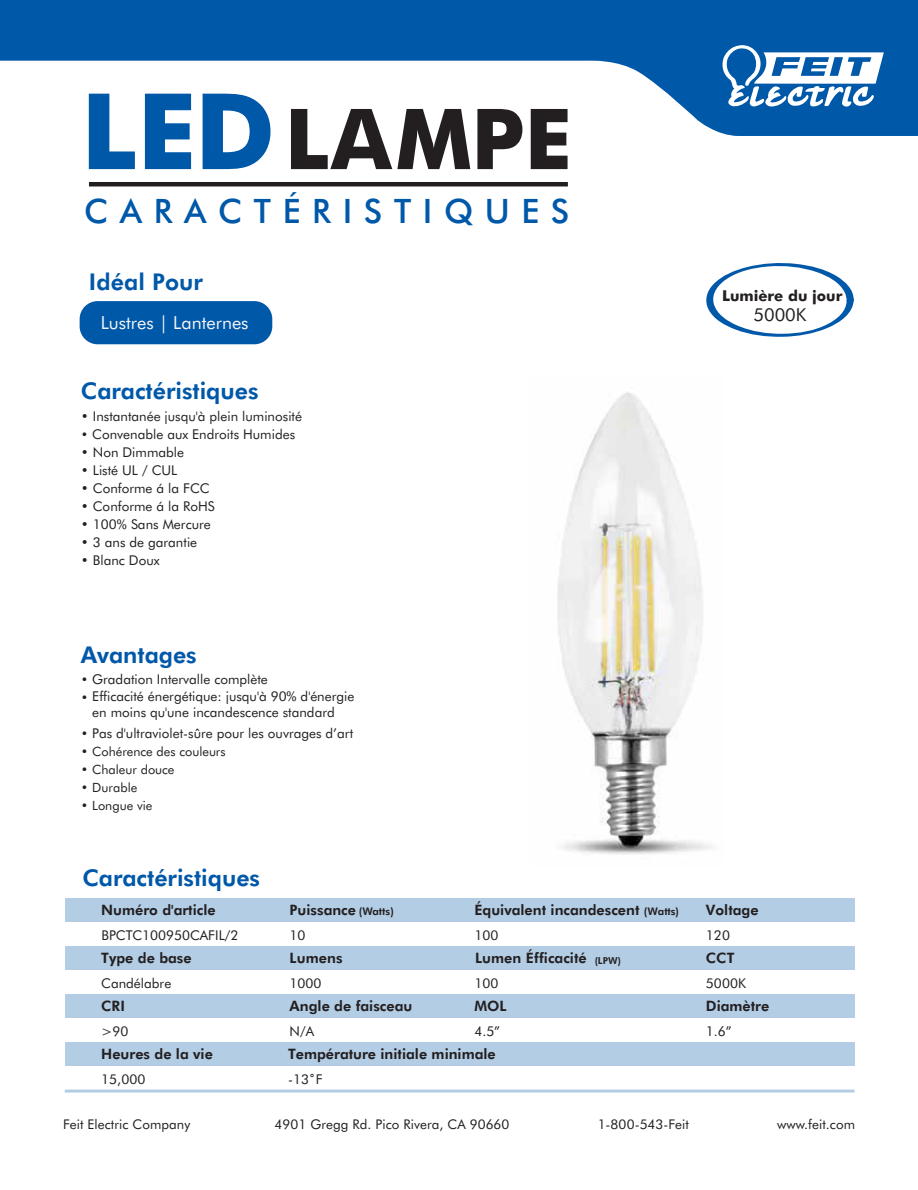
<style>
.page{position:relative;width:918px;height:1190px;background:#fff}
.page>*{position:absolute;margin:0;border:0;box-sizing:border-box;transform-origin:0 0}
.t1{font:700 84px "Futura BT";letter-spacing:.01em;color:#231f20}
.t2{font:500 33.6px "Futura BT";letter-spacing:.345em;color:#0058a9}
.t3{font:800 23.1px "Futura BT";color:#0058a9}
.t4{font:18px "Futura BT";color:#f5f5f5}
.t5{font:17.85px "Futura BT";letter-spacing:-.005em;color:#231f20}
.t6{font:700 15px "Futura BT";letter-spacing:-.005em;color:#231f20}
.t7{font:800 14.4px "Futura BT";color:#231f20}
.t8{font:13.5px "Futura BT";color:#231f20}
.t9{font:13.35px "Futura BT";letter-spacing:.005em;color:#231f20}
.t10{font:12.75px "Futura BT";color:#231f20}
.t11{font:800 10.5px "Futura BT";letter-spacing:.005em;color:#231f20}
.s1{font-size:105.45px;color:#0058a9}
.s2{font-size:12.75px}
.s3{font-size:10.5px}
.s4{font-size:9.6px}
</style>
<div class="page">
<hr style="left:65px;top:1089px;width:790px;height:3px;background:#0058a9">
<div style="left:65px;top:898px;width:790px;height:24px;background:#b3cde5"></div>
<div style="left:65px;top:946px;width:790px;height:23px;background:#b3cde5"></div>
<div style="left:65px;top:993px;width:790px;height:24px;background:#b3cde5"></div>
<div style="left:65px;top:1041px;width:790px;height:24px;background:#b3cde5"></div>
<div style="left:80px;top:301px;width:192px;height:43px;background:#0058a9;border-radius:18px"></div>
<img style="left:557px;top:392px;width:155px;height:462px">
<hr style="left:89px;top:182px;width:479px;height:4px;background:#231f20">
<svg style="left:706px;top:263px;width:148px;height:74px"></svg>
<svg style="left:0;top:0;width:918px;height:136px;fill:#0058a9"></svg>
<svg style="left:721px;top:45px;width:163px;height:63px"></svg>
<h1 class="t1" style="left:81px;top:88px;width:493px"><span class="s1">LED</span>LAMPE</h1>
<h2 class="t2" style="left:84px;top:190px;width:487px">CARACTÉRISTIQUES</h2>
<h3 class="t3" style="left:89px;top:268px;width:115px">Idéal Pour</h3>
<h3 class="t4" style="left:101px;top:312px;width:149px">Lustres | Lanternes</h3>
<h3 class="t3" style="left:81px;top:377px;width:179px">Caractéristiques</h3>
<p class="t8" style="left:81px;top:407px;width:223px">• Instantanée jusqu'à plein luminosité</p>
<p class="t8" style="left:81px;top:425px;width:216px"><span class="s2">•</span> Convenable aux Endroits Humides</p>
<p class="t8" style="left:81px;top:443px;width:105px">• Non Dimmable</p>
<p class="t8" style="left:81px;top:479px;width:130px">• Conforme á la FCC</p>
<p class="t8" style="left:81px;top:497px;width:135px">• Conforme á la RoHS</p>
<p class="t8" style="left:81px;top:515px;width:131px">• 100% Sans Mercure</p>
<p class="t8" style="left:81px;top:533px;width:118px">• 3 ans de garantie</p>
<p class="t8" style="left:81px;top:461px;width:98px">• Listé UL / CUL</p>
<p class="t8" style="left:81px;top:551px;width:80px">• Blanc Doux</p>
<h3 class="t3" style="left:81px;top:641px;width:118px">Avantages</h3>
<p class="t8" style="left:92px;top:704px;width:244px">en moins qu'une incandescence standard</p>
<p class="t8" style="left:81px;top:671px;width:189px"><span class="s2">•</span> Gradation Intervalle complète</p>
<p class="t8" style="left:81px;top:688px;width:275px"><sub>•</sub> Efficacité énergétique: jusqu'à 90% d'énergie</p>
<p class="t8" style="left:81px;top:725px;width:274px"><span class="s2">•</span> Pas d'ultraviolet-sûre pour les ouvrages d’art</p>
<p class="t10" style="left:81px;top:744px;width:146px">• Cohérence des couleurs</p>
<p class="t10" style="left:81px;top:762px;width:95px">• Chaleur douce</p>
<p class="t10" style="left:81px;top:780px;width:58px">• Durable</p>
<p class="t10" style="left:81px;top:798px;width:73px">• Longue vie</p>
<h3 class="t3" style="left:82px;top:863px;width:179px">Caractéristiques</h3>
<p class="t6" style="left:722px;top:286px;width:122px">Lumière du jour</p>
<h3 class="t5" style="left:754px;top:304px;width:54px">5000K</h3>
<p class="t7" style="left:101px;top:900px;width:116px">Numéro d'article</p>
<p class="t7" style="left:290px;top:900px;width:68px">Puissance</p>
<p class="t7" style="left:474px;top:900px;width:206px">Équivalent incandescent <span class="s3">(Watts)</span></p>
<p class="t7" style="left:706px;top:900px;width:54px">Voltage</p>
<p class="t7" style="left:101px;top:948px;width:92px">Type de base</p>
<p class="t7" style="left:475px;top:948px;width:147px">Lumen Éfficacité <span class="s4">(LPW)</span></p>
<p class="t7" style="left:290px;top:996px;width:124px">Angle de faisceau</p>
<p class="t7" style="left:706px;top:996px;width:65px">Diamètre</p>
<p class="t7" style="left:101px;top:1044px;width:113px">Heures de la vie</p>
<p class="t7" style="left:288px;top:1044px;width:209px">Température initiale minimale</p>
<p class="t11" style="left:359px;top:904px;width:37px">(Watts)</p>
<p class="t8" style="left:101px;top:926px;width:138px">BPCTC100950CAFIL/2</p>
<p class="t8" style="left:474px;top:926px;width:25px">100</p>
<p class="t8" style="left:290px;top:926px;width:17px">10</p>
<p class="t8" style="left:706px;top:926px;width:26px">120</p>
<p class="t8" style="left:290px;top:974px;width:33px">1000</p>
<p class="t7" style="left:706px;top:948px;width:30px">CCT</p>
<p class="t7" style="left:290px;top:948px;width:54px">Lumens</p>
<p class="t8" style="left:101px;top:974px;width:71px">Candélabre</p>
<p class="t8" style="left:706px;top:974px;width:42px">5000K</p>
<p class="t8" style="left:474px;top:974px;width:25px">100</p>
<p class="t7" style="left:101px;top:996px;width:25px">CRI</p>
<p class="t8" style="left:101px;top:1022px;width:29px">&gt;90</p>
<p class="t8" style="left:101px;top:1070px;width:46px">15,000</p>
<p class="t7" style="left:474px;top:996px;width:34px">MOL</p>
<p class="t8" style="left:290px;top:1022px;width:26px">N/A</p>
<p class="t8" style="left:706px;top:1022px;width:27px">1.6”</p>
<p class="t8" style="left:474px;top:1022px;width:27px">4.5”</p>
<p class="t8" style="left:288px;top:1070px;width:36px">-13˚F</p>
<p class="t9" style="left:63px;top:1115px;width:129px">Feit Electric Company</p>
<p class="t9" style="left:275px;top:1115px;width:236px">4901 Gregg Rd. Pico Rivera, CA 90660</p>
<p class="t9" style="left:598px;top:1115px;width:93px">1-800-543-Feit</p>
<p class="t9" style="left:777px;top:1115px;width:79px">www.feit.com</p>
</div>
